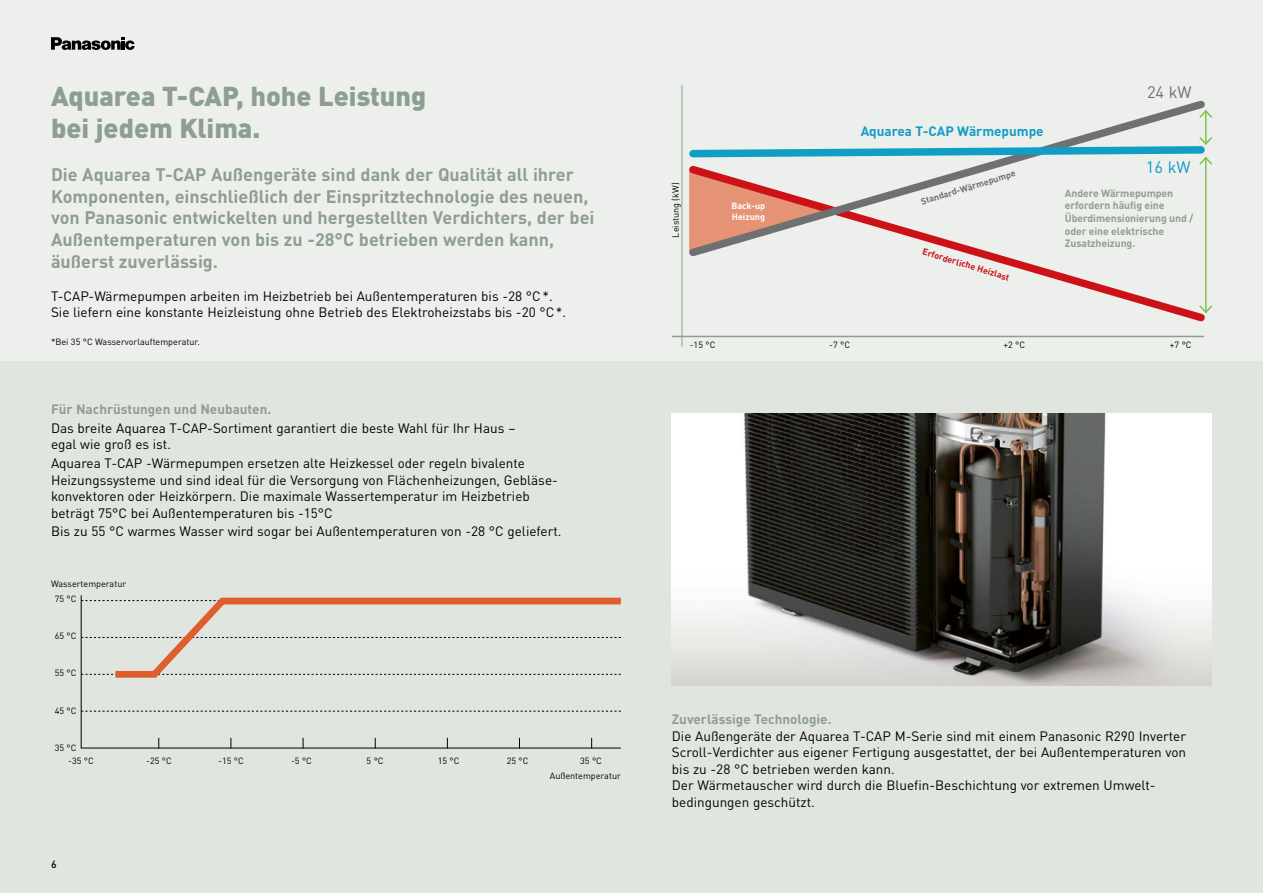
<style>
.page{position:relative;width:1263px;height:893px;background:#edefec}
.page>*{position:absolute;margin:0;border:0;box-sizing:border-box;transform-origin:0 0}
.t1{font:900 27px/32.4px "DIN Pro";color:#8d9f8f}
.t2{font:700 18px/21.6px "DIN Pro";color:#8d9f8f}
.t3{font:16.5px "DIN Pro";color:#6f7070}
.t4{font:16.5px "DIN Pro";color:#119dc5}
.t5{font:13.5px/16.5px "DIN Pro";color:#000}
.t6{font:700 13.5px "DIN Pro";color:#8d9f8f}
.t7{font:700 13.5px "DIN Pro";color:#119dc5}
.t8{font:700 10.5px/12.6px "DIN Pro";letter-spacing:-.01em;color:#8d9f8f}
.t9{font:500 10.5px "DIN Pro";color:#000}
.t10{font:9px/15px "DIN Pro";color:#000}
.t11{font:700 9px "DIN Pro";color:#cc1216}
.t12{font:700 9px "DIN Pro";color:#6f7070}
.t13{font:700 9px/10.8px "DIN Pro";color:#fff}
</style>
<div class="page">
<div style="left:0;top:361px;width:1263px;height:532px;background:#e1e5e0"></div>
<svg style="left:80px;top:595px;width:541px;height:154px"></svg>
<svg style="left:81px;top:637px;width:28px;height:1px"></svg>
<svg style="left:81px;top:600px;width:28px;height:1px"></svg>
<svg style="left:81px;top:711px;width:540px;height:1px"></svg>
<svg style="left:109px;top:595px;width:512px;height:86px"></svg>
<img style="left:672px;top:413px;width:540px;height:273px">
<hr style="left:672px;top:336px;width:532px;height:1px;background:#8d9f8f">
<hr style="left:681px;top:85px;width:1px;height:262px;background:#8d9f8f">
<svg style="left:997px;top:262px;width:213px;height:60px"></svg>
<svg style="left:689px;top:100px;width:521px;height:162px"></svg>
<svg style="left:689px;top:136px;width:523px;height:117px"></svg>
<svg style="left:51px;top:37px;width:84px;height:13px"></svg>
<h1 class="t1" style="left:51px;top:78px;width:377px">Aquarea T‑CAP, hohe Leistung bei jedem Klima.</h1>
<p class="t2" style="left:51px;top:162px;width:545px">Die Aquarea T-CAP Außengeräte sind dank der Qualität all ihrer Komponenten, einschließlich der Einspritztechnologie des neuen, von Panasonic entwickelten und hergestellten Verdichters, der bei Außentemperaturen von bis zu -28°C betrieben werden kann, äußerst zuverlässig.</p>
<p class="t5" style="left:51px;top:287px;width:517px">T-CAP-Wärmepumpen arbeiten im Heizbetrieb bei Außentemperaturen bis -28 °C*.<br>Sie liefern eine konstante Heizleistung ohne Betrieb des Elektroheizstabs bis -20 °C*.</p>
<p class="t10" style="left:51px;top:333px;width:150px">*Bei 35 °C Wasservorlauftemperatur.</p>
<p class="t6" style="left:51px;top:398px;width:222px">Für Nachrüstungen und Neubauten.</p>
<p class="t5" style="left:51px;top:419px;width:466px">Das breite Aquarea T-CAP-Sortiment garantiert die beste Wahl für Ihr Haus – egal wie groß es ist.</p>
<p class="t5" style="left:51px;top:454px;width:508px">Aquarea T-CAP -Wärmepumpen ersetzen alte Heizkessel oder regeln bivalente Heizungssysteme und sind ideal für die Versorgung von Flächenheizungen, Gebläse&shy;konvektoren oder Heizkörpern. Die maximale Wassertemperatur im Heizbetrieb beträgt 75°C bei Außentemperaturen bis -15°C</p>
<p class="t5" style="left:51px;top:522px;width:512px">Bis zu 55 °C warmes Wasser wird sogar bei Außentemperaturen von -28 °C geliefert.</p>
<p class="t10" style="left:51px;top:575px;width:77px">Wassertemperatur</p>
<p class="t10" style="left:55px;top:591px;width:23px">75 °C</p>
<p class="t10" style="left:55px;top:628px;width:23px">65 °C</p>
<p class="t10" style="left:55px;top:665px;width:23px">55 °C</p>
<p class="t10" style="left:55px;top:702px;width:23px">45 °C</p>
<p class="t10" style="left:55px;top:739px;width:23px">35 °C</p>
<p class="t10" style="left:68px;top:752px;width:27px">-35 °C</p>
<p class="t10" style="left:146px;top:752px;width:27px">-25 °C</p>
<p class="t10" style="left:218px;top:752px;width:27px">-15 °C</p>
<p class="t10" style="left:291px;top:752px;width:22px">-5 °C</p>
<p class="t10" style="left:366px;top:752px;width:19px">5 °C</p>
<p class="t10" style="left:438px;top:752px;width:23px">15 °C</p>
<p class="t10" style="left:507px;top:752px;width:23px">25 °C</p>
<p class="t10" style="left:550px;top:752px;width:72px;text-indent:30px">35 °C<br>Außentemperatur</p>
<p class="t9" style="left:51px;top:856px;width:7px">6</p>
<p class="t10" style="left:667px;top:238px;width:56px;rotate:-90deg">Leistung (kW)</p>
<p class="t13" style="left:732px;top:199px;width:35px">Back-up<br>Heizung</p>
<p class="t7" style="left:861px;top:120px;width:184px">Aquarea T‑CAP Wärmepumpe</p>
<p class="t12" style="left:919px;top:195px;width:100px;rotate:-17deg">Standard-Wärmepumpe</p>
<p class="t11" style="left:925px;top:244px;width:92px;rotate:17deg">Erforderliche Heizlast</p>
<p class="t3" style="left:1147px;top:79px;width:46px">24 kW</p>
<p class="t4" style="left:1146px;top:155px;width:46px">16 kW</p>
<p class="t8" style="left:1065px;top:186px;width:130px">Andere Wärmepumpen erfordern häufig eine<br>Überdimensionierung und / oder eine elektrische<br>Zusatzheizung.</p>
<p class="t10" style="left:690px;top:337px;width:27px">-15 °C</p>
<p class="t10" style="left:829px;top:337px;width:22px">-7 °C</p>
<p class="t10" style="left:1003px;top:337px;width:23px">+2 °C</p>
<p class="t10" style="left:1170px;top:337px;width:23px">+7 °C</p>
<p class="t6" style="left:672px;top:708px;width:161px">Zuverlässige Technologie.</p>
<p class="t5" style="left:672px;top:726px;width:516px">Die Außengeräte der Aquarea T-CAP M-Serie sind mit einem Panasonic R290 Inverter Scroll-Verdichter aus eigener Fertigung ausgestattet, der bei Außentemperaturen von bis zu -28 °C betrieben werden kann.<br>Der Wärmetauscher wird durch die Bluefin-Beschichtung vor extremen Umwelt&shy;bedingungen geschützt.</p>
</div>
